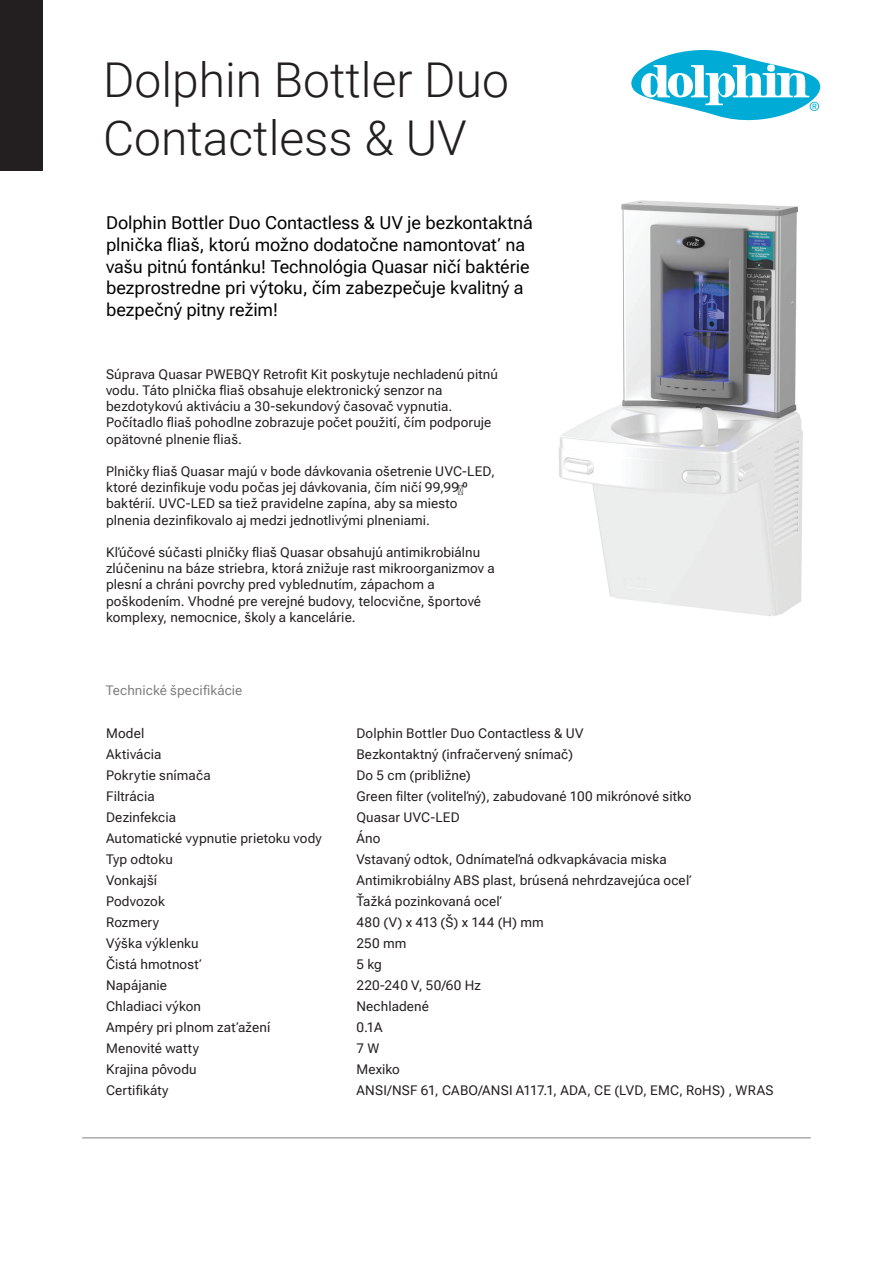
<style>
.page{position:relative;width:893px;height:1263px;background:#fff}
.page>*{position:absolute;margin:0;border:0;box-sizing:border-box;transform-origin:0 0}
.t1{font:300 48px/57.6px "Roboto";color:#231f20}
.t2{font:18px/21.6px "Roboto Flex";letter-spacing:-.005em;color:#040503}
.t3{font:13.5px/21px "Roboto Flex";letter-spacing:.01em;color:#231f20}
.t4{font:13.5px "Roboto Flex";letter-spacing:.01em;color:#808080}
</style>
<div class="page">
<img style="left:559px;top:200px;width:244px;height:416px">
<div style="left:0;top:0;width:43px;height:170px;background:#231f20"></div>
<svg style="left:631px;top:49px;width:190px;height:72px"></svg>
<hr style="left:82px;top:1137px;width:729px;height:1px;background:#808080">
<h1 class="t1" style="left:103px;top:50px;width:407px">Dolphin Bottler Duo<br>Contactless &amp; UV</h1>
<p class="t2" style="left:106px;top:210px;width:428px">Dolphin Bottler Duo Contactless &amp; UV je bezkontaktná plnička fliaš, ktorú možno dodatočne namontovať na vašu pitnú fontánku! Technológia Quasar ničí baktérie bezprostredne pri výtoku, čím zabezpečuje kvalitný a bezpečný pitny režim!</p>
<p class="t3" style="left:106px;top:364px;width:393px;line-height:16.2px">Súprava Quasar PWEBQY Retrofit Kit poskytuje nechladenú pitnú vodu. Táto plnička fliaš obsahuje elektronický senzor na bezdotykovú aktiváciu a 30-sekundový časovač vypnutia.<br>Počítadlo fliaš pohodlne zobrazuje počet použití, čím podporuje opätovné plnenie fliaš.</p>
<p class="t3" style="left:106px;top:462px;width:391px;line-height:16.2px">Plničky fliaš Quasar majú v bode dávkovania ošetrenie UVC-LED, ktoré dezinfikuje vodu počas jej dávkovania, čím ničí 99,99 % baktérií. UVC-LED sa tiež pravidelne zapína, aby sa miesto plnenia dezinfikovalo aj medzi jednotlivými plneniami.</p>
<p class="t3" style="left:106px;top:543px;width:390px;line-height:16.2px">Kľúčové súčasti plničky fliaš Quasar obsahujú antimikrobiálnu zlúčeninu na báze striebra, ktorá znižuje rast mikroorganizmov a plesní a chráni povrchy pred vyblednutím, zápachom a poškodením. Vhodné pre verejné budovy, telocvične, športové komplexy, nemocnice, školy a kancelárie.</p>
<p class="t4" style="left:106px;top:679px;width:138px">Technické špecifikácie</p>
<p class="t3" style="left:106px;top:721px;width:217px">Model<br>Aktivácia<br>Pokrytie snímača<br>Filtrácia<br>Dezinfekcia<br>Automatické vypnutie prietoku vody<br>Typ odtoku<br>Vonkajší<br>Podvozok<br>Rozmery<br>Výška výklenku<br>Čistá hmotnosť<br>Napájanie<br>Chladiaci výkon<br>Ampéry pri plnom zaťažení<br>Menovité watty<br>Krajina pôvodu<br>Certifikáty</p>
<p class="t3" style="left:356px;top:721px;width:419px">Dolphin Bottler Duo Contactless &amp; UV<br>Bezkontaktný (infračervený snímač)<br>Do 5 cm (približne)<br>Green filter (voliteľný), zabudované 100 mikrónové sitko<br>Quasar UVC-LED<br>Áno<br>Vstavaný odtok, Odnímateľná odkvapkávacia miska<br>Antimikrobiálny ABS plast, brúsená nehrdzavejúca oceľ<br>Ťažká pozinkovaná oceľ<br>480 (V) x 413 (Š) x 144 (H) mm<br>250 mm<br>5 kg<br>220-240 V, 50/60 Hz<br>Nechladené<br>0.1A<br>7 W<br>Mexiko<br>ANSI/NSF 61, CABO/ANSI A117.1, ADA, CE (LVD, EMC, RoHS) , WRAS</p>
</div>
